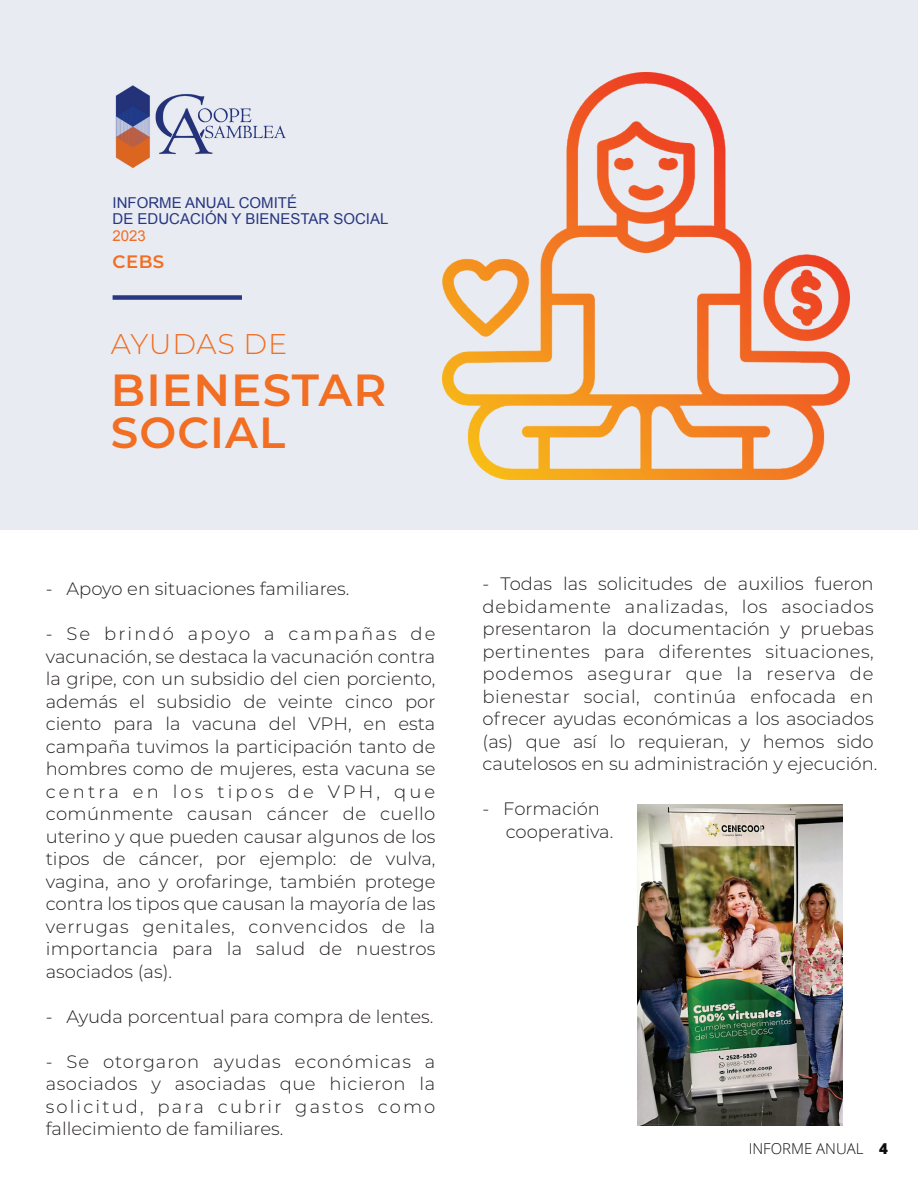
<style>
.page{position:relative;width:918px;height:1188px;background:#fff}
.page>*{position:absolute;margin:0;border:0;box-sizing:border-box;transform-origin:0 0}
.t1{font:600 45px "Montserrat";letter-spacing:.025em;color:#f16e22}
.t2{font:600 43.5px "Montserrat";letter-spacing:.025em;color:#f16e22}
.t3{font:300 28.5px "Montserrat";letter-spacing:.02em;color:#f16e22}
.t4{font:300 18px/22.5px "Montserrat";color:#231f20;text-align:justify}
.t5{font:600 18px "Montserrat";color:#f16e22}
.t6{font:15px/16.5px "Arial";color:#283780}
.t7{font:300 15px "Open Sans";color:#0e100e}
.t8{font:15px "Arial";color:#f16e22}
.s1{font-weight:800}
</style>
<div class="page">
<img style="left:638px;top:805px;width:204px;height:320px">
<div style="left:0;top:0;width:918px;height:529px;background:#e9ebf2"></div>
<div style="left:113px;top:295px;width:129px;height:5px;background:#283780"></div>
<img style="left:442px;top:72px;width:407px;height:407px">
<img style="left:115px;top:85px;width:171px;height:83px">
<p class="t6" style="left:113px;top:194px;width:277px">INFORME ANUAL COMITÉ<br>DE EDUCACIÓN Y BIENESTAR SOCIAL</p>
<p class="t8" style="left:113px;top:225px;width:35px">2023</p>
<p class="t5" style="left:113px;top:249px;width:53px">CEBS</p>
<h3 class="t3" style="left:111px;top:325px;width:178px">AYUDAS DE</h3>
<h1 class="t1" style="left:111px;top:358px;width:277px">BIENESTAR</h1>
<h2 class="t2" style="left:111px;top:402px;width:176px">SOCIAL</h2>
<p class="t4" style="left:46px;top:577px;width:305px">- Apoyo en situaciones familiares.</p>
<p class="t4" style="left:46px;top:622px;width:391px">- Se brindó apoyo a campañas de vacunación, se destaca la vacunación contra la gripe, con un subsidio del cien porciento, además el subsidio de veinte cinco por ciento para la vacuna del VPH, en esta campaña tuvimos la participación tanto de hombres como de mujeres, esta vacuna se centra en los tipos de VPH, que comúnmente causan cáncer de cuello uterino y que pueden causar algunos de los tipos de cáncer, por ejemplo: de vulva, vagina, ano y orofaringe, también protege contra los tipos que causan la mayoría de las verrugas genitales, convencidos de la importancia para la salud de nuestros asociados (as).</p>
<p class="t4" style="left:46px;top:1005px;width:389px">- Ayuda porcentual para compra de lentes.</p>
<p class="t4" style="left:46px;top:1050px;width:391px">- Se otorgaron ayudas económicas a asociados y asociadas que hicieron la solicitud, para cubrir gastos como fallecimiento de familiares.</p>
<p class="t4" style="left:483px;top:572px;width:396px;text-align:left">- Todas las solicitudes de auxilios fueron debidamente analizadas, los asociados presentaron la documentación y pruebas pertinentes para diferentes situaciones, podemos asegurar que la reserva de bienestar social, continúa enfocada en ofrecer ayudas económicas a los asociados (as) que así lo requieran, y hemos sido cautelosos en su administración y ejecución.</p>
<p class="t4" style="left:506px;top:797px;width:109px;text-indent:-23px">- Formación cooperativa.</p>
<p class="t7" style="left:749px;top:1138px;width:141px">INFORME ANUAL <span class="s1">4</span></p>
</div>
